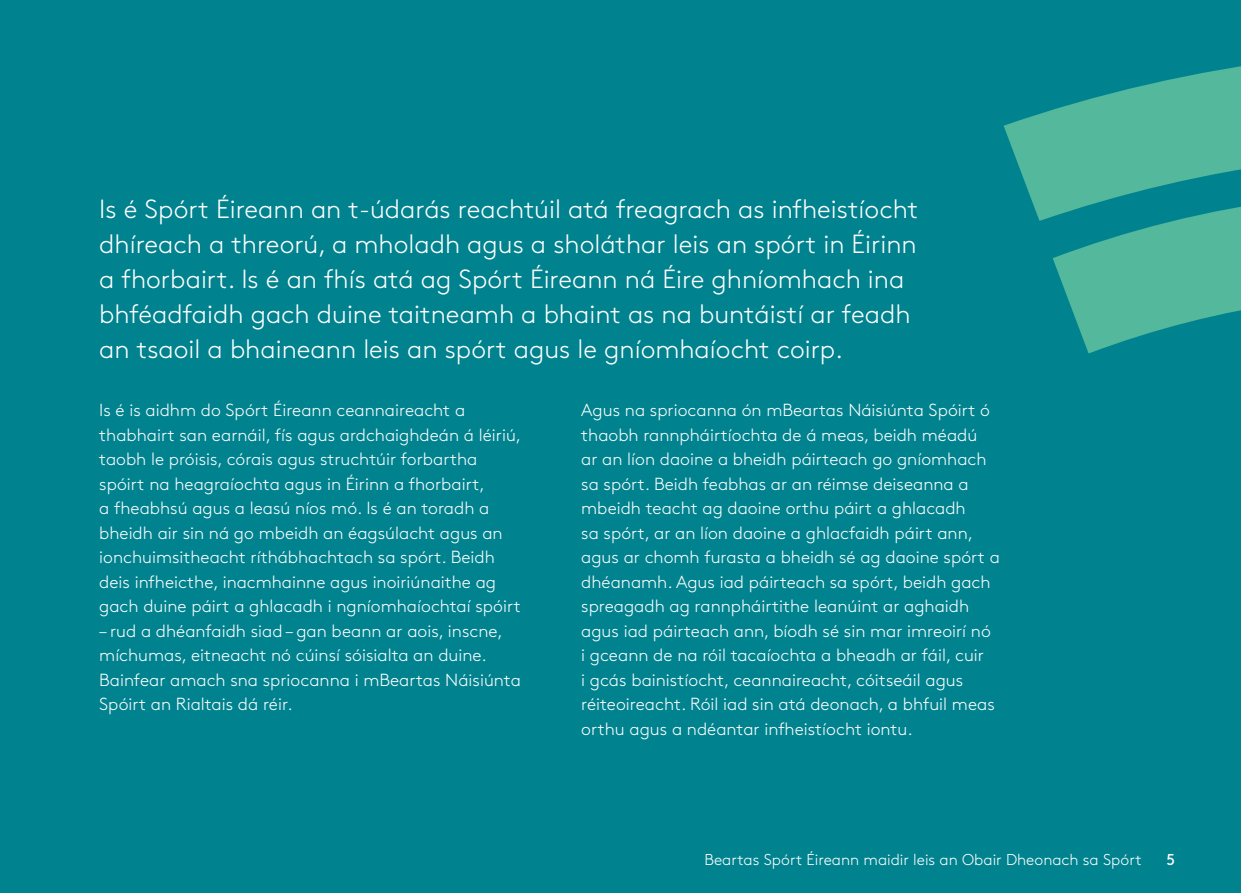
<style>
.page{position:relative;width:1241px;height:893px;background:#fff}
.page>*{position:absolute;margin:0;border:0;box-sizing:border-box;transform-origin:0 0}
.t1{font:300 26.25px/35px "Brown Std";color:#fff}
.t2{font:300 17.5px/24.5px "Brown Std";color:#fff}
.t3{font:300 15.75px "Brown Std";color:#fff}
.t4{font:15.75px "Brown Std";color:#fff}
</style>
<div class="page">
<div style="left:0;top:0;width:1240px;height:893px;background:#00838f"></div>
<svg style="left:1004px;top:66px;width:236px;height:287px"></svg>
<p class="t1" style="left:99px;top:192px;width:820px">Is é Spórt Éireann an t-údarás reachtúil atá freagrach as infheistíocht dhíreach a threorú, a mholadh agus a sholáthar leis an spórt in Éirinn a fhorbairt. Is é an fhís atá ag Spórt Éireann ná Éire ghníomhach ina bhféadfaidh gach duine taitneamh a bhaint as na buntáistí ar feadh an tsaoil a bhaineann leis an spórt agus le gníomhaíocht coirp.</p>
<p class="t2" style="left:99px;top:398px;width:423px">Is é is aidhm do Spórt Éireann ceannaireacht a thabhairt san earnáil, fís agus ardchaighdeán á léiriú, taobh le próisis, córais agus struchtúir forbartha spóirt na heagraíochta agus in Éirinn a fhorbairt,<br>a fheabhsú agus a leasú níos mó. Is é an toradh a bheidh air sin ná go mbeidh an éagsúlacht agus an ionchuimsitheacht ríthábhachtach sa spórt. Beidh deis infheicthe, inacmhainne agus inoiriúnaithe ag gach duine páirt a ghlacadh i ngníomhaíochtaí spóirt</p>
<p class="t2" style="left:99px;top:619px;width:423px">– rud a dhéanfaidh siad – gan beann ar aois, inscne, míchumas, eitneacht nó cúinsí sóisialta an duine.<br>Bainfear amach sna spriocanna i mBeartas Náisiúnta Spóirt an Rialtais dá réir.</p>
<p class="t2" style="left:581px;top:398px;width:420px">Agus na spriocanna ón mBeartas Náisiúnta Spóirt ó thaobh rannpháirtíochta de á meas, beidh méadú<br>ar an líon daoine a bheidh páirteach go gníomhach sa spórt. Beidh feabhas ar an réimse deiseanna a mbeidh teacht ag daoine orthu páirt a ghlacadh<br>sa spórt, ar an líon daoine a ghlacfaidh páirt ann, agus ar chomh furasta a bheidh sé ag daoine spórt a dhéanamh. Agus iad páirteach sa spórt, beidh gach spreagadh ag rannpháirtithe leanúint ar aghaidh agus iad páirteach ann, bíodh sé sin mar imreoirí nó<br>i gceann de na róil tacaíochta a bheadh ar fáil, cuir<br>i gcás bainistíocht, ceannaireacht, cóitseáil agus réiteoireacht. Róil iad sin atá deonach, a bhfuil meas orthu agus a ndéantar infheistíocht iontu.</p>
<p class="t3" style="left:704px;top:851px;width:438px">Beartas Spórt Éireann maidir leis an Obair Dheonach sa Spórt</p>
<p class="t4" style="left:1166px;top:850px;width:10px">5</p>
</div>
